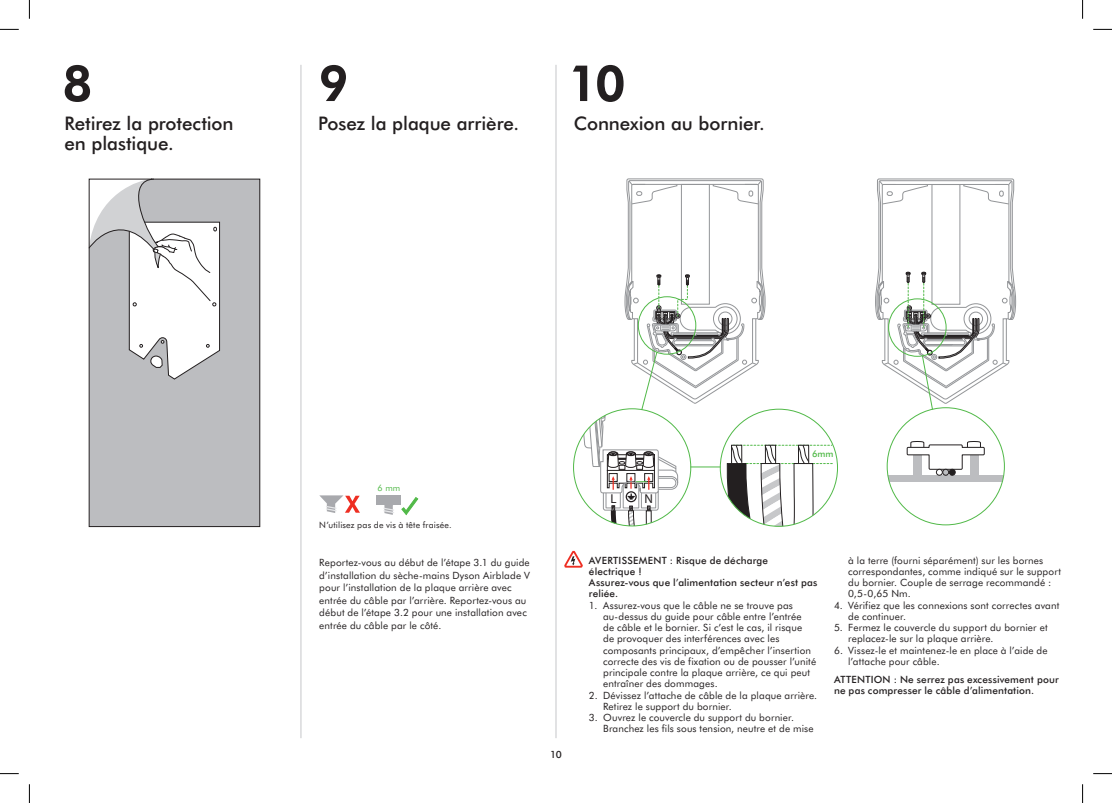
<style>
.page{position:relative;width:1112px;height:803px;background:#fff}
.page>*{position:absolute;margin:0;border:0;box-sizing:border-box;transform-origin:0 0}
.t1{font:800 50px "Futura BT";color:#231f20}
.t2{font:500 18.75px/20px "Futura BT";letter-spacing:-.005em;color:#231f20}
.t3{font:12.88px "Myriad";color:#231f20}
.t4{font:10px/11.2px "Futura BT";letter-spacing:.015em;color:#231f20}
.t5{font:500 10px/11.2px "Futura BT";letter-spacing:.015em;color:#231f20}
.t6{font:500 9.12px "Futura BT";color:#51b948}
.t7{font:8.75px "Futura BT";letter-spacing:.02em;color:#231f20}
.t8{font:8.75px "Futura BT";color:#51b948}
</style>
<div class="page">
<div style="left:88px;top:178px;width:172px;height:349px;background:#bcbdc0"></div>
<svg style="left:88px;top:178px;width:132px;height:202px"></svg>
<div style="left:887px;top:475px;width:117px;height:7px;background:#bcbdc0"></div>
<svg style="left:906px;top:441px;width:78px;height:34px"></svg>
<div style="left:935px;top:469px;width:7px;height:6px;border:1px solid #231f20;border-radius:50%"></div>
<svg style="left:875px;top:178px;width:140px;height:232px"></svg>
<svg style="left:580px;top:178px;width:257px;height:349px"></svg>
<svg style="left:319px;top:495px;width:41px;height:18px"></svg>
<svg style="left:383px;top:497px;width:35px;height:18px"></svg>
<div style="left:377px;top:495px;width:24px;height:10px;background:#a8a9ad"></div>
<hr style="left:300px;top:65px;width:1px;height:673px;background:#d1d2d4">
<hr style="left:555px;top:65px;width:1px;height:673px;background:#d1d2d4">
<svg style="left:564px;top:550px;width:18px;height:18px"></svg>
<svg style="left:0;top:29px;width:19px;height:1px"></svg>
<svg style="left:1093px;top:29px;width:18px;height:1px"></svg>
<svg style="left:0;top:773px;width:19px;height:1px"></svg>
<svg style="left:1093px;top:773px;width:18px;height:1px"></svg>
<svg style="left:29px;top:0;width:1px;height:19px"></svg>
<svg style="left:29px;top:784px;width:1px;height:19px"></svg>
<svg style="left:1082px;top:0;width:1px;height:19px"></svg>
<svg style="left:1082px;top:784px;width:1px;height:19px"></svg>
<h1 class="t1" style="left:62px;top:49px;width:32px">8</h1>
<h2 class="t2" style="left:64px;top:113px;width:170px">Retirez la protection en plastique.</h2>
<h2 class="t2" style="left:318px;top:113px;width:202px">Posez la plaque arrière.</h2>
<h1 class="t1" style="left:318px;top:49px;width:32px">9</h1>
<h1 class="t1" style="left:567px;top:49px;width:60px">10</h1>
<h2 class="t2" style="left:573px;top:114px;width:192px">Connexion au bornier.</h2>
<p class="t8" style="left:377px;top:482px;width:24px">6 mm</p>
<p class="t7" style="left:319px;top:519px;width:134px">N’utilisez pas de vis à tête fraisée.</p>
<p class="t3" style="left:610px;top:492px;width:8px">L</p>
<p class="t3" style="left:644px;top:492px;width:10px">N</p>
<p class="t6" style="left:812px;top:448px;width:23px">6mm</p>
<p class="t4" style="left:319px;top:556px;width:212px;line-height:12.5px">Reportez-vous au début de l’étape 3.1 du guide d’installation du sèche-mains Dyson Airblade V pour l’installation de la plaque arrière avec entrée du câble par l’arrière. Reportez-vous au début de l’étape 3.2 pour une installation avec entrée du câble par le côté.</p>
<p class="t5" style="left:550px;top:749px;width:13px">10</p>
<p class="t5" style="left:589px;top:554px;width:230px">AVERTISSEMENT : risque de décharge<br>électrique !<br>Assurez-vous que l’alimentation secteur n’est pas reliée.</p>
<p class="t4" style="left:603px;top:599px;width:214px;text-indent:-14px">1. Assurez-vous que le câble ne se trouve pas au-dessus du guide pour câble entre l’entrée<br>de câble et le bornier. Si c’est le cas, il risque<br>de provoquer des interférences avec les composants principaux, d’empêcher l’insertion correcte des vis de fixation ou de pousser l’unité principale contre la plaque arrière, ce qui peut entraîner des dommages.</p>
<p class="t4" style="left:603px;top:689px;width:215px;text-indent:-14px">2. Dévissez l’attache de câble de la plaque arrière.<br>Retirez le support du bornier.</p>
<p class="t4" style="left:603px;top:712px;width:212px;text-indent:-14px">3. Ouvrez le couvercle du support du bornier.<br>Branchez les fils sous tension, neutre et de mise</p>
<p class="t4" style="left:848px;top:554px;width:214px">à la terre (fourni séparément) sur les bornes correspondantes, comme indiqué sur le support du bornier. Couple de serrage recommandé :<br>0,5-0,65 Nm.</p>
<p class="t4" style="left:848px;top:599px;width:212px;text-indent:-14px">4. Vérifiez que les connexions sont correctes avant de continuer.</p>
<p class="t4" style="left:848px;top:622px;width:201px;text-indent:-14px">5. Fermez le couvercle du support du bornier et replacez-le sur la plaque arrière.</p>
<p class="t4" style="left:848px;top:644px;width:201px;text-indent:-14px">6. Vissez-le et maintenez-le en place à l’aide de l’attache pour câble.</p>
<p class="t5" style="left:833px;top:674px;width:226px">ATTENTION : n e serrez pas excessivement pour ne pas compresser le câble d’alimentation.</p>
</div>
